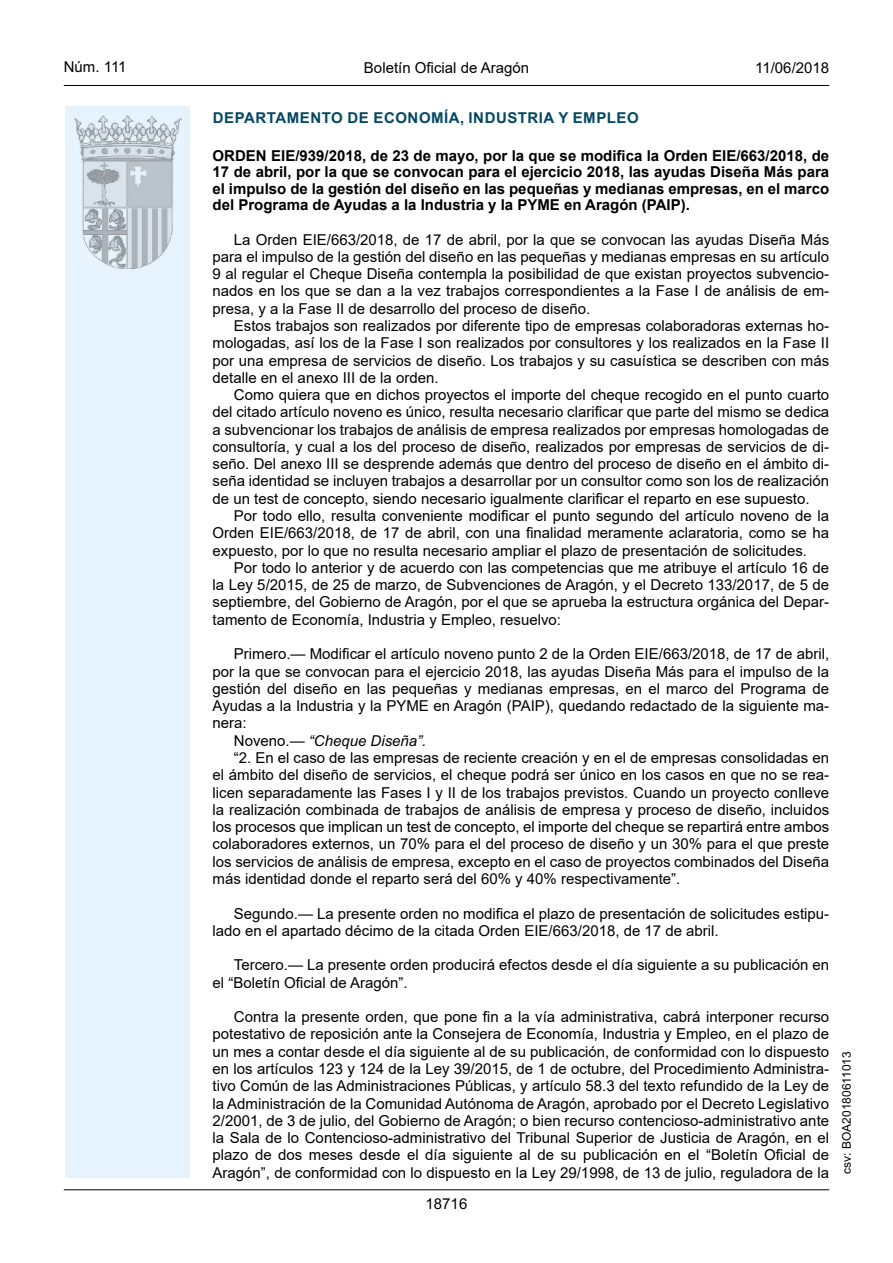
<style>
.page{position:relative;width:893px;height:1263px;background:#fff}
.page>*{position:absolute;margin:0;border:0;box-sizing:border-box;transform-origin:0 0}
.inicio_de_parrafo{font:15px/17.2px "Arial";color:#000;text-align:justify}
.Titulo_text{font:700 15px/16.5px "Arial";color:#000;text-align:justify}
.emisor_text{font:15px "Arial Bold MT2";letter-spacing:.035em;color:#004762}
.inicio_de_parrafo-2{font:italic 15px "Arial";color:#000}
.estilo_head-c{font:15px "Arial";color:#000}
.estilo_head-d{font:15px "Arial MT2";color:#000}
.estilo_head-i{font:15px "Arial MT2";letter-spacing:-.035em;color:#000}
.numero_pagina{font:15px "Arial MT2";color:#000}
.estilo_head-i-2{font:12px "Arial MT2";color:#000}
.s1{font-style:normal}
</style>
<div class="page">
<div style="left:65px;top:106px;width:125px;height:1072px;background:#e6f3fd"></div>
<img style="left:75px;top:115px;width:106px;height:153px">
<hr style="left:64px;top:85px;width:765px;height:1px;background:#000">
<hr style="left:64px;top:1189px;width:765px;height:1px;background:#000">
<p class="estilo_head-i" style="left:64px;top:57px;width:64px">Núm. 111</p>
<p class="estilo_head-c" style="left:364px;top:57px;width:167px">Boletín Oficial de Aragón</p>
<p class="estilo_head-d" style="left:755px;top:57px;width:75px">11/06/2018</p>
<p class="emisor_text" style="left:213px;top:107px;width:427px">DEPARTAMENTO DE ECONOMÍA, INDUSTRIA Y EMPLEO</p>
<p class="Titulo_text" style="left:213px;top:147px;width:618px">ORDEN EIE/939/2018, de 23 de mayo, por la que se modifica la Orden EIE/663/2018, de 17 de abril, por la que se convocan para el ejercicio 2018, las ayudas Diseña Más para el impulso de la gestión del diseño en las pequeñas y medianas empresas, en el marco del Programa de Ayudas a la Industria y la PYME en Aragón (PAIP).</p>
<p class="inicio_de_parrafo" style="left:213px;top:231px;width:618px;text-indent:21px">La Orden EIE/663/2018, de 17 de abril, por la que se convocan las ayudas Diseña Más para el impulso de la gestión del diseño en las pequeñas y medianas empresas en su artículo 9 al regular el Cheque Diseña contempla la posibilidad de que existan proyectos subvencio&shy;nados en los que se dan a la vez trabajos correspondientes a la Fase I de análisis de em&shy;presa, y a la Fase II de desarrollo del proceso de diseño.</p>
<p class="inicio_de_parrafo" style="left:213px;top:317px;width:618px;text-indent:21px">Estos trabajos son realizados por diferente tipo de empresas colaboradoras externas ho&shy;mologadas, así los de la Fase I son realizados por consultores y los realizados en la Fase II por una empresa de servicios de diseño. Los trabajos y su casuística se describen con más detalle en el anexo III de la orden.</p>
<p class="inicio_de_parrafo" style="left:213px;top:386px;width:618px;text-indent:21px">Como quiera que en dichos proyectos el importe del cheque recogido en el punto cuarto del citado artículo noveno es único, resulta necesario clarificar que parte del mismo se dedica a subvencionar los trabajos de análisis de empresa realizados por empresas homologadas de consultoría, y cual a los del proceso de diseño, realizados por empresas de servicios de di&shy;seño. Del anexo III se desprende además que dentro del proceso de diseño en el ámbito di&shy;seña identidad se incluyen trabajos a desarrollar por un consultor como son los de realización de un test de concepto, siendo necesario igualmente clarificar el reparto en ese supuesto.</p>
<p class="inicio_de_parrafo" style="left:213px;top:507px;width:618px;text-indent:21px">Por todo ello, resulta conveniente modificar el punto segundo del artículo noveno de la Orden EIE/663/2018, de 17 de abril, con una finalidad meramente aclaratoria, como se ha expuesto, por lo que no resulta necesario ampliar el plazo de presentación de solicitudes.</p>
<p class="inicio_de_parrafo" style="left:213px;top:559px;width:618px;text-indent:21px">Por todo lo anterior y de acuerdo con las competencias que me atribuye el artículo 16 de la Ley 5/2015, de 25 de marzo, de Subvenciones de Aragón, y el Decreto 133/2017, de 5 de septiembre, del Gobierno de Aragón, por el que se aprueba la estructura orgánica del Depar&shy;tamento de Economía, Industria y Empleo, resuelvo:</p>
<p class="inicio_de_parrafo" style="left:213px;top:645px;width:618px;text-indent:21px">Primero.— Modificar el artículo noveno punto 2 de la Orden EIE/663/2018, de 17 de abril, por la que se convocan para el ejercicio 2018, las ayudas Diseña Más para el impulso de la gestión del diseño en las pequeñas y medianas empresas, en el marco del Programa de Ayudas a la Industria y la PYME en Aragón (PAIP), quedando redactado de la siguiente ma&shy;nera:</p>
<p class="inicio_de_parrafo-2" style="left:234px;top:731px;width:194px"><span class="s1">Noveno.—</span> “Cheque Diseña”.</p>
<p class="inicio_de_parrafo" style="left:213px;top:749px;width:618px;text-indent:21px">“2. En el caso de las empresas de reciente creación y en el de empresas consolidadas en el ámbito del diseño de servicios, el cheque podrá ser único en los casos en que no se rea&shy;licen separadamente las Fases I y II de los trabajos previstos. Cuando un proyecto conlleve la realización combinada de trabajos de análisis de empresa y proceso de diseño, incluidos los procesos que implican un test de concepto, el importe del cheque se repartirá entre ambos colaboradores externos, un 70% para el del proceso de diseño y un 30% para el que preste los servicios de análisis de empresa, excepto en el caso de proyectos combinados del Diseña más identidad donde el reparto será del 60% y 40% respectivamente”.</p>
<p class="inicio_de_parrafo" style="left:213px;top:904px;width:618px;text-indent:21px">Segundo.— La presente orden no modifica el plazo de presentación de solicitudes estipu&shy;lado en el apartado décimo de la citada Orden EIE/663/2018, de 17 de abril.</p>
<p class="inicio_de_parrafo" style="left:213px;top:956px;width:618px;text-indent:21px">Tercero.— La presente orden producirá efectos desde el día siguiente a su publicación en el “Boletín Oficial de Aragón”.</p>
<p class="inicio_de_parrafo" style="left:213px;top:1008px;width:618px;text-indent:21px">Contra la presente orden, que pone fin a la vía administrativa, cabrá interponer recurso potestativo de reposición ante la Consejera de Economía, Industria y Empleo, en el plazo de un mes a contar desde el día siguiente al de su publicación, de conformidad con lo dispuesto en los artículos 123 y 124 de la Ley 39/2015, de 1 de octubre, del Procedimiento Administra&shy;tivo Común de las Administraciones Públicas, y artículo 58.3 del texto refundido de la Ley de la Administración de la Comunidad Autónoma de Aragón, aprobado por el Decreto Legislativo 2/2001, de 3 de julio, del Gobierno de Aragón; o bien recurso contencioso-administrativo ante la Sala de lo Contencioso-administrativo del Tribunal Superior de Justicia de Aragón, en el plazo de dos meses desde el día siguiente al de su publicación en el “Boletín Oficial de Aragón”, de conformidad con lo dispuesto en la Ley 29/1998, de 13 de julio, reguladora de la</p>
<p class="numero_pagina" style="left:426px;top:1193px;width:43px">18716</p>
<p class="estilo_head-i-2" style="left:838px;top:1174px;width:124px;rotate:-90deg">csv: BOA20180611013</p>
</div>
